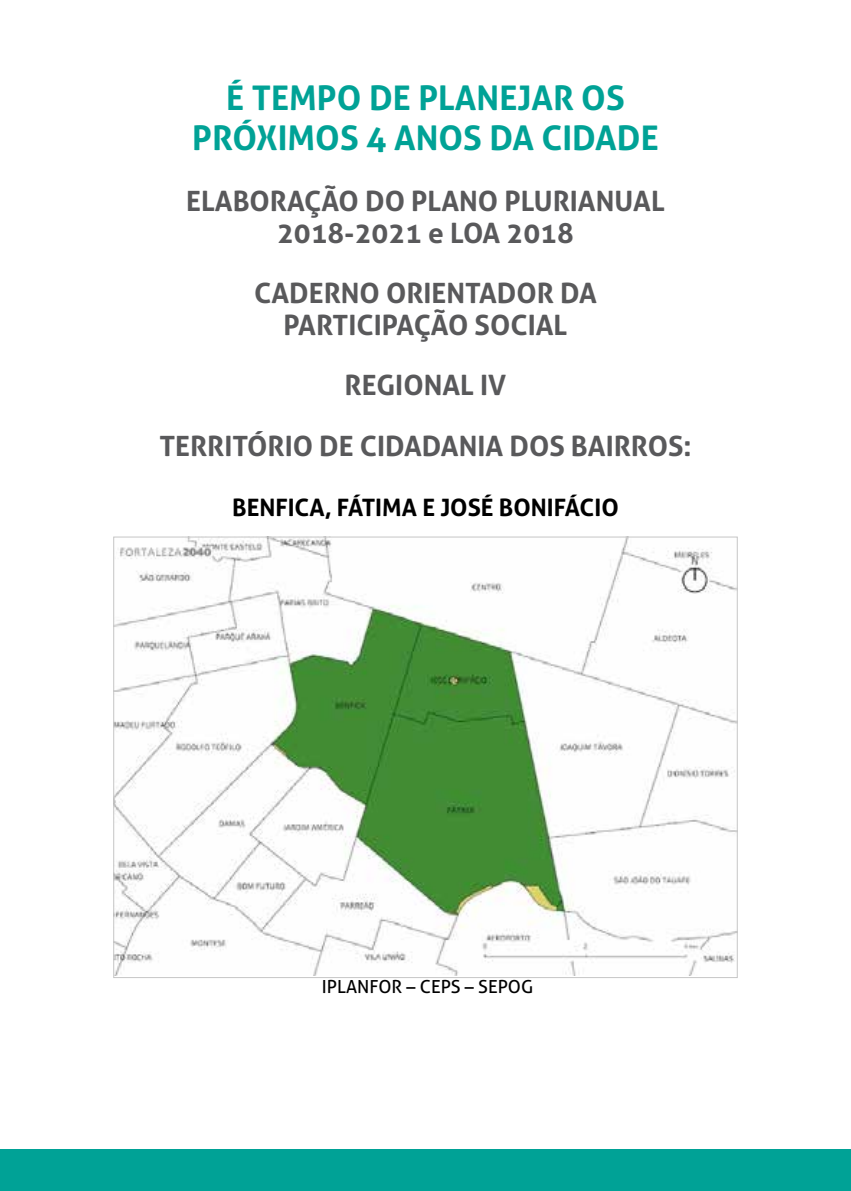
<style>
.page{position:relative;width:851px;height:1191px;background:#fff}
.page>*{position:absolute;margin:0;border:0;box-sizing:border-box;transform-origin:0 0}
.t1{font:700 34px/40px "Aller";color:#00a296;text-align:center}
.t2{font:700 28px/32px "Aller";color:#59595b;text-align:center}
.t3{font:700 24px "Aller";color:#000}
.t4{font:18px "Aller";color:#000}
</style>
<div class="page">
<div style="left:0;top:1149px;width:850px;height:42px;background:#00a296"></div>
<img style="left:115px;top:539px;width:620px;height:436px">
<p class="t1" style="left:192px;top:78px;width:468px">É TEMPO DE PLANEJAR OS<br>PRÓXIMOS 4 ANOS DA CIDADE</p>
<p class="t2" style="left:186px;top:184px;width:480px">ELABORAÇÃO DO PLANO PLURIANUAL<br>2018-2021 e LOA 2018</p>
<p class="t2" style="left:254px;top:277px;width:344px">CADERNO ORIENTADOR DA<br>PARTICIPAÇÃO SOCIAL</p>
<p class="t2" style="left:159px;top:355px;width:533px;line-height:60.4px">REGIONAL IV<br>TERRITÓRIO DE CIDADANIA DOS BAIRROS:</p>
<p class="t3" style="left:232px;top:493px;width:388px">BENFICA, FÁTIMA E JOSÉ BONIFÁCIO</p>
<p class="t4" style="left:322px;top:976px;width:213px">IPLANFOR – CEPS – SEPOG</p>
</div>
